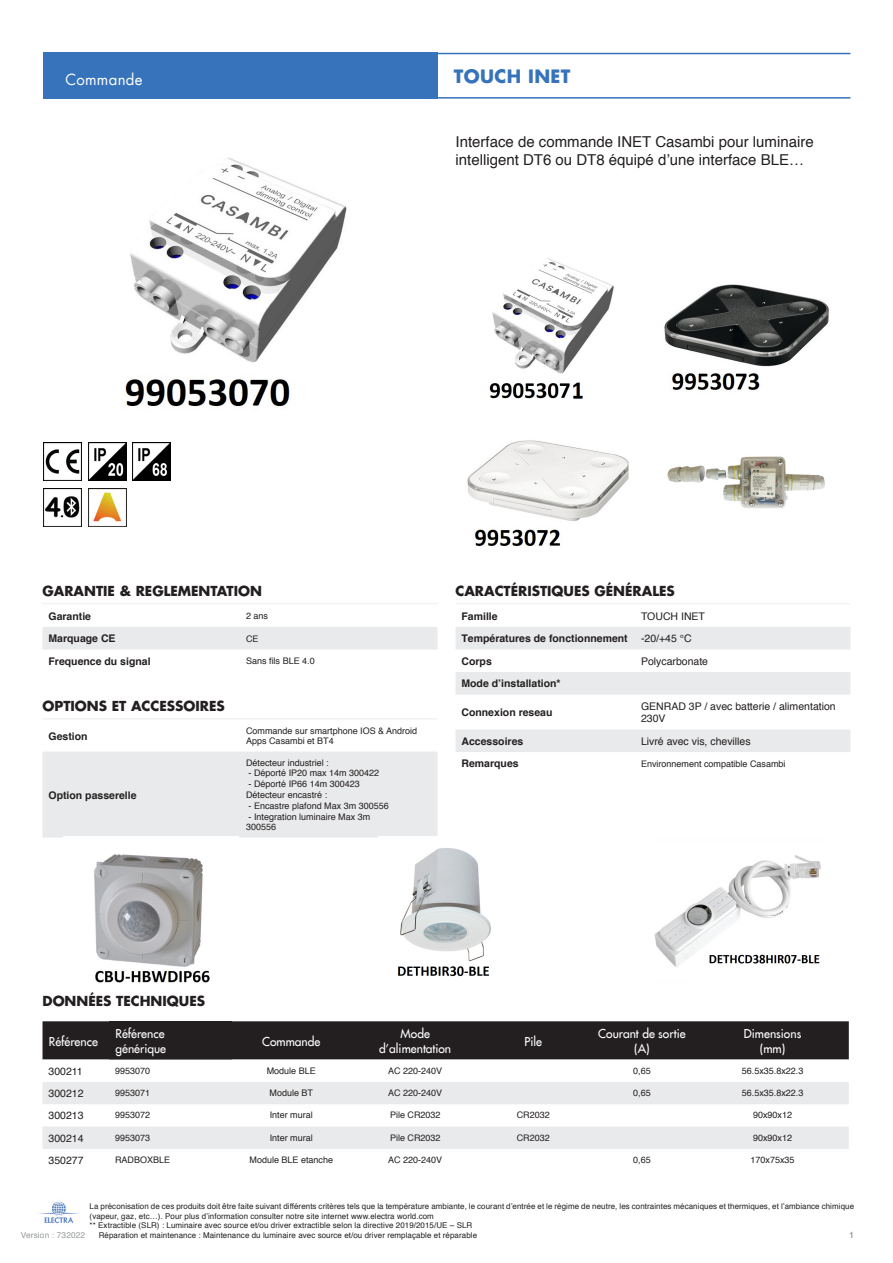
<style>
.page{position:relative;width:893px;height:1263px;background:#fff}
.page>*{position:absolute;margin:0;border:0;box-sizing:border-box;transform-origin:0 0}
.Titre_page_Deltaled{font:700 18px "Futura LT";letter-spacing:.02em;color:#3673ba}
.Titre_produit_deltal{font:15px/18px "Helvetica";color:#231f20}
.Titre_page_Deltaled-2{font:15px "Futura LT";letter-spacing:.02em;color:#fff}
.Titre_colonne_tablea{font:700 13.5px "Futura LT";color:#231f20}
.Sous-titre{font:700 13.5px "Futura LT";color:#231f20}
.Titre_colonne_tablea-2{font:12px/14.4px "Futura LT";color:#fff;text-align:center}
.content_tableau_7pt{font:700 10.5px "Helvetica";color:#231f20}
.content_tableau_smal{font:10.5px/12.6px "Helvetica";color:#231f20}
.content_tableau_7pt-2{font:10.5px "Helvetica";color:#231f20}
.content_tableau_smal-2{font:9px "Helvetica";color:#231f20}
.content_tableau_7pt-3{font:9px "Helvetica";color:#231f20}
.t1{font:9px "Helvetica";color:#808285}
.t2{font:8.25px "Helvetica";letter-spacing:.02em;color:#97999c}
.t3{font:7.95px/9.6px "Helvetica";letter-spacing:.01em;color:#231f20}
</style>
<div class="page">
<img style="left:125px;top:158px;width:222px;height:249px">
<svg style="left:455px;top:627px;width:395px;height:125px;fill:#e9eaeb"></svg>
<hr style="left:455px;top:603px;width:180px;height:1px;background:#f2f3f4">
<hr style="left:635px;top:603px;width:215px;height:1px;background:#f2f3f4">
<img style="left:44px;top:442px;width:38px;height:38px">
<img style="left:88px;top:442px;width:38px;height:38px">
<img style="left:132px;top:442px;width:39px;height:38px">
<div style="left:43px;top:627px;width:394px;height:23px;background:#e9eaeb"></div>
<hr style="left:43px;top:603px;width:197px;height:1px;background:#f2f3f4">
<hr style="left:240px;top:603px;width:197px;height:1px;background:#f2f3f4">
<div style="left:43px;top:752px;width:394px;height:85px;background:#e9eaeb"></div>
<hr style="left:43px;top:718px;width:197px;height:1px;background:#f2f3f4">
<hr style="left:240px;top:718px;width:197px;height:1px;background:#f2f3f4">
<img style="left:44px;top:488px;width:38px;height:39px">
<img style="left:88px;top:488px;width:38px;height:39px">
<img style="left:489px;top:258px;width:125px;height:141px">
<img style="left:664px;top:284px;width:165px;height:106px">
<img style="left:467px;top:440px;width:162px;height:106px">
<img style="left:667px;top:456px;width:158px;height:52px">
<div style="left:43px;top:1021px;width:806px;height:38px;background:#231f20"></div>
<div style="left:109px;top:1021px;width:122px;height:38px;background:#231f20"></div>
<svg style="left:43px;top:1059px;width:806px;height:1px"></svg>
<svg style="left:43px;top:1082px;width:806px;height:67px;fill:#e9eaeb"></svg>
<hr style="left:179px;top:53px;width:671px;height:1px;background:#3673ba">
<div style="left:43px;top:52px;width:394px;height:47px;background:#3673ba"></div>
<img style="left:94px;top:854px;width:116px;height:129px">
<img style="left:398px;top:848px;width:93px;height:129px">
<img style="left:654px;top:855px;width:167px;height:112px">
<hr style="left:179px;top:97px;width:671px;height:2px;background:#3673ba">
<img style="left:39px;top:1201px;width:40px;height:23px">
<p class="Titre_page_Deltaled-2" style="left:65px;top:69px;width:79px">Commande</p>
<p class="Titre_page_Deltaled" style="left:454px;top:65px;width:118px">TOUCH INET</p>
<p class="Titre_produit_deltal" style="left:455px;top:134px;width:360px">Interface de commande INET Casambi pour luminaire intelligent DT6 ou DT8 équipé d’une interface BLE…</p>
<p class="Titre_colonne_tablea" style="left:43px;top:582px;width:221px">GARANTIE &amp; REGLEMENTATION</p>
<p class="content_tableau_7pt" style="left:49px;top:609px;width:44px">Garantie</p>
<p class="content_tableau_smal-2" style="left:246px;top:609px;width:24px">2 ans</p>
<p class="content_tableau_7pt" style="left:49px;top:632px;width:69px">Marquage CE</p>
<p class="content_tableau_smal-2" style="left:246px;top:631px;width:14px">CE</p>
<p class="content_tableau_7pt" style="left:49px;top:654px;width:104px">Frequence du signal</p>
<p class="content_tableau_smal-2" style="left:246px;top:654px;width:70px">Sans fils BLE 4.0</p>
<p class="Titre_colonne_tablea" style="left:43px;top:697px;width:184px">OPTIONS ET ACCESSOIRES</p>
<p class="content_tableau_7pt" style="left:49px;top:729px;width:41px">Gestion</p>
<p class="content_tableau_smal-2" style="left:246px;top:723px;width:173px">Commande sur smartphone IOS &amp; Android</p>
<p class="content_tableau_smal-2" style="left:246px;top:734px;width:89px">Apps Casambi et BT4</p>
<p class="content_tableau_7pt" style="left:49px;top:788px;width:90px">Option passerelle</p>
<p class="content_tableau_smal-2" style="left:246px;top:755px;width:84px">Détecteur industriel :</p>
<p class="content_tableau_smal-2" style="left:249px;top:766px;width:132px">- Déporté IP20 max 14m 300422</p>
<p class="content_tableau_smal-2" style="left:249px;top:777px;width:113px">- Déporté IP66 14m 300423</p>
<p class="content_tableau_smal-2" style="left:246px;top:788px;width:83px">Détecteur encastré :</p>
<p class="content_tableau_smal-2" style="left:249px;top:799px;width:142px">- Encastre plafond Max 3m 300556</p>
<p class="content_tableau_smal-2" style="left:249px;top:809px;width:123px">- Integration luminaire Max 3m</p>
<p class="content_tableau_smal-2" style="left:246px;top:820px;width:32px">300556</p>
<p class="Titre_colonne_tablea" style="left:455px;top:582px;width:221px">CARACTÉRISTIQUES GÉNÉRALES</p>
<p class="content_tableau_7pt" style="left:461px;top:609px;width:38px">Famille</p>
<p class="content_tableau_smal" style="left:641px;top:610px;width:65px">TOUCH INET</p>
<p class="content_tableau_7pt" style="left:461px;top:632px;width:168px">Températures de fonctionnement</p>
<p class="content_tableau_smal" style="left:641px;top:632px;width:52px">-20/+45 °C</p>
<p class="content_tableau_7pt" style="left:461px;top:654px;width:32px">Corps</p>
<p class="content_tableau_smal" style="left:641px;top:655px;width:69px">Polycarbonate</p>
<p class="content_tableau_7pt" style="left:461px;top:677px;width:101px">Mode d’installation*</p>
<p class="content_tableau_7pt" style="left:461px;top:706px;width:93px">Connexion reseau</p>
<p class="content_tableau_smal" style="left:641px;top:700px;width:196px">GENRAD 3P / avec batterie / alimentation<br>230V</p>
<p class="content_tableau_7pt" style="left:461px;top:734px;width:63px">Accessoires</p>
<p class="content_tableau_smal" style="left:641px;top:735px;width:111px">Livré avec vis, chevilles</p>
<p class="content_tableau_7pt" style="left:461px;top:757px;width:59px">Remarques</p>
<p class="content_tableau_smal-2" style="left:641px;top:757px;width:146px">Environnement compatible Casambi</p>
<p class="Sous-titre" style="left:43px;top:991px;width:164px">DONNÉES TECHNIQUES</p>
<p class="Titre_colonne_tablea-2" style="left:49px;top:1034px;width:51px">Référence</p>
<p class="Titre_colonne_tablea-2" style="left:116px;top:1027px;width:51px">Référence</p>
<p class="Titre_colonne_tablea-2" style="left:116px;top:1041px;width:52px">générique</p>
<p class="Titre_colonne_tablea-2" style="left:262px;top:1034px;width:60px">Commande</p>
<p class="Titre_colonne_tablea-2" style="left:401px;top:1027px;width:31px">Mode</p>
<p class="Titre_colonne_tablea-2" style="left:379px;top:1041px;width:73px">d’alimentation</p>
<p class="Titre_colonne_tablea-2" style="left:525px;top:1034px;width:19px">Pile</p>
<p class="Titre_colonne_tablea-2" style="left:598px;top:1027px;width:89px">Courant de sortie (A)</p>
<p class="Titre_colonne_tablea-2" style="left:744px;top:1027px;width:59px">Dimensions</p>
<p class="Titre_colonne_tablea-2" style="left:760px;top:1041px;width:27px">(mm)</p>
<p class="content_tableau_7pt-2" style="left:49px;top:1063px;width:36px">300211</p>
<p class="content_tableau_7pt-3" style="left:115px;top:1063px;width:37px">9953070</p>
<p class="content_tableau_smal-2" style="left:267px;top:1063px;width:51px">Module BLE</p>
<p class="content_tableau_smal-2" style="left:388px;top:1063px;width:56px">AC 220-240V</p>
<p class="content_tableau_smal-2" style="left:633px;top:1063px;width:19px">0,65</p>
<p class="content_tableau_smal-2" style="left:742px;top:1063px;width:63px">56.5x35.8x22.3</p>
<p class="content_tableau_7pt-2" style="left:49px;top:1085px;width:37px">300212</p>
<p class="content_tableau_7pt-3" style="left:115px;top:1086px;width:37px">9953071</p>
<p class="content_tableau_smal-2" style="left:270px;top:1086px;width:45px">Module BT</p>
<p class="content_tableau_smal-2" style="left:388px;top:1086px;width:56px">AC 220-240V</p>
<p class="content_tableau_smal-2" style="left:633px;top:1086px;width:19px">0,65</p>
<p class="content_tableau_smal-2" style="left:742px;top:1086px;width:63px">56.5x35.8x22.3</p>
<p class="content_tableau_7pt-2" style="left:49px;top:1107px;width:37px">300213</p>
<p class="content_tableau_7pt-3" style="left:115px;top:1108px;width:37px">9953072</p>
<p class="content_tableau_smal-2" style="left:270px;top:1108px;width:45px">Inter mural</p>
<p class="content_tableau_smal-2" style="left:390px;top:1108px;width:52px">Pile CR2032</p>
<p class="content_tableau_smal-2" style="left:517px;top:1108px;width:35px">CR2032</p>
<p class="content_tableau_smal-2" style="left:753px;top:1108px;width:41px">90x90x12</p>
<p class="content_tableau_7pt-2" style="left:49px;top:1130px;width:37px">300214</p>
<p class="content_tableau_7pt-3" style="left:115px;top:1130px;width:37px">9953073</p>
<p class="content_tableau_smal-2" style="left:270px;top:1130px;width:45px">Inter mural</p>
<p class="content_tableau_smal-2" style="left:390px;top:1130px;width:52px">Pile CR2032</p>
<p class="content_tableau_smal-2" style="left:517px;top:1130px;width:35px">CR2032</p>
<p class="content_tableau_smal-2" style="left:753px;top:1130px;width:41px">90x90x12</p>
<p class="content_tableau_7pt-2" style="left:49px;top:1152px;width:37px">350277</p>
<p class="content_tableau_7pt-3" style="left:115px;top:1153px;width:57px">RADBOXBLE</p>
<p class="content_tableau_smal-2" style="left:250px;top:1153px;width:85px">Module BLE etanche</p>
<p class="content_tableau_smal-2" style="left:388px;top:1153px;width:56px">AC 220-240V</p>
<p class="content_tableau_smal-2" style="left:633px;top:1153px;width:19px">0,65</p>
<p class="content_tableau_smal-2" style="left:751px;top:1153px;width:46px">170x75x35</p>
<p class="t3" style="left:90px;top:1202px;width:766px">La préconisation de ces produits doit être faite suivant différents critères tels que la température ambiante, le courant d’entrée et le régime de neutre, les contraintes mécaniques et thermiques, et l’ambiance chimique (vapeur, gaz, etc…). Pour plus d’information consulter notre site internet www.electra world.com</p>
<p class="t3" style="left:90px;top:1221px;width:384px">** Extractible (SLR) : Luminaire avec source et/ou driver extractible selon la directive 2019/2015/UE – SLR</p>
<p class="t2" style="left:21px;top:1229px;width:66px">Version : 732022</p>
<p class="t3" style="left:99px;top:1230px;width:380px">Réparation et maintenance : Maintenance du luminaire avec source et/ou driver remplaçable et réparable</p>
<p class="t1" style="left:849px;top:1228px;width:7px">1</p>
</div>
